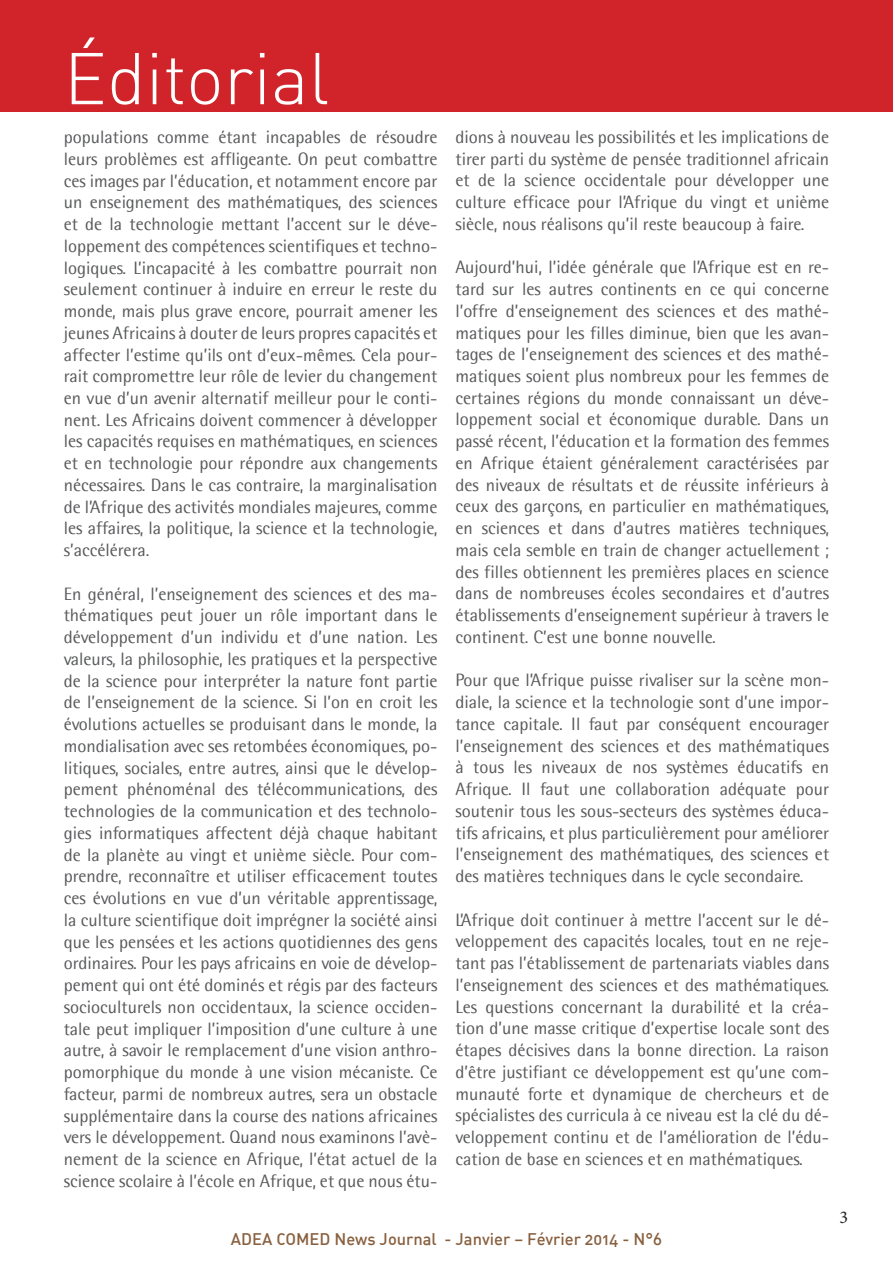
<style>
.page{position:relative;width:893px;height:1263px;background:#fff}
.page>*{position:absolute;margin:0;border:0;box-sizing:border-box;transform-origin:0 0}
.t1{font:300 72px "DIN";color:#fff}
.t2{font:18px/21.8px "Agfa Rotis Semisans";color:#57585a;text-align:justify}
.t3{font:18px "Minion Pro";color:#231f20}
.t4{font:16.5px "DIN Medium Alternate";color:#89603f}
</style>
<div class="page">
<div style="left:0;top:0;width:893px;height:112px;background:#d1232a"></div>
<h1 class="t1" style="left:64px;top:34px;width:267px">Éditorial</h1>
<p class="t2" style="left:64px;top:126px;width:375px">populations comme étant incapables de résoudre leurs problèmes est affligeante. On peut combattre ces images par l’éducation, et notamment encore par un enseignement des mathématiques, des sciences et de la technologie mettant l’accent sur le déve&shy;loppement des compétences scientifiques et techno&shy;logiques. L’incapacité à les combattre pourrait non seulement continuer à induire en erreur le reste du monde, mais plus grave encore, pourrait amener les jeunes Africains à douter de leurs propres capacités et affecter l’estime qu’ils ont d’eux-mêmes. Cela pour&shy;rait compromettre leur rôle de levier du changement en vue d’un avenir alternatif meilleur pour le conti&shy;nent. Les Africains doivent commencer à développer les capacités requises en mathématiques, en sciences et en technologie pour répondre aux changements nécessaires. Dans le cas contraire, la marginalisation de l’Afrique des activités mondiales majeures, comme les affaires, la politique, la science et la technologie, s’accélérera.</p>
<p class="t2" style="left:64px;top:582px;width:375px">En général, l’enseignement des sciences et des ma&shy;thématiques peut jouer un rôle important dans le développement d’un individu et d’une nation. Les valeurs, la philosophie, les pratiques et la perspective de la science pour interpréter la nature font partie de l’enseignement de la science. Si l’on en croit les évolutions actuelles se produisant dans le monde, la mondialisation avec ses retombées économiques, po&shy;litiques, sociales, entre autres, ainsi que le dévelop&shy;pement phénoménal des télécommunications, des technologies de la communication et des technolo&shy;gies informatiques affectent déjà chaque habitant de la planète au vingt et unième siècle. Pour com&shy;prendre, reconnaître et utiliser efficacement toutes ces évolutions en vue d’un véritable apprentissage, la culture scientifique doit imprégner la société ainsi que les pensées et les actions quotidiennes des gens ordinaires. Pour les pays africains en voie de dévelop&shy;pement qui ont été dominés et régis par des facteurs socioculturels non occidentaux, la science occiden&shy;tale peut impliquer l’imposition d’une culture à une autre, à savoir le remplacement d’une vision anthro&shy;pomorphique du monde à une vision mécaniste. Ce facteur, parmi de nombreux autres, sera un obstacle supplémentaire dans la course des nations africaines vers le développement. Quand nous examinons l’avè&shy;nement de la science en Afrique, l’état actuel de la science scolaire à l’école en Afrique, et que nous étu-</p>
<p class="t2" style="left:455px;top:126px;width:375px">dions à nouveau les possibilités et les implications de tirer parti du système de pensée traditionnel africain et de la science occidentale pour développer une culture efficace pour l’Afrique du vingt et unième siècle, nous réalisons qu’il reste beaucoup à faire.</p>
<p class="t2" style="left:455px;top:256px;width:375px">Aujourd’hui, l’idée générale que l’Afrique est en re&shy;tard sur les autres continents en ce qui concerne l’offre d’enseignement des sciences et des mathé&shy;matiques pour les filles diminue, bien que les avan&shy;tages de l’enseignement des sciences et des mathé&shy;matiques soient plus nombreux pour les femmes de certaines régions du monde connaissant un déve&shy;loppement social et économique durable. Dans un passé récent, l’éducation et la formation des femmes en Afrique étaient généralement caractérisées par des niveaux de résultats et de réussite inférieurs à ceux des garçons, en particulier en mathématiques, en sciences et dans d’autres matières techniques, mais cela semble en train de changer actuellement ; des filles obtiennent les premières places en science dans de nombreuses écoles secondaires et d’autres établissements d’enseignement supérieur à travers le continent. C’est une bonne nouvelle.</p>
<p class="t2" style="left:455px;top:669px;width:375px">Pour que l’Afrique puisse rivaliser sur la scène mon&shy;diale, la science et la technologie sont d’une impor&shy;tance capitale. Il faut par conséquent encourager l’enseignement des sciences et des mathématiques à tous les niveaux de nos systèmes éducatifs en Afrique. Il faut une collaboration adéquate pour soutenir tous les sous-secteurs des systèmes éduca&shy;tifs africains, et plus particulièrement pour améliorer l’enseignement des mathématiques, des sciences et des matières techniques dans le cycle secondaire.</p>
<p class="t2" style="left:455px;top:908px;width:375px">L’Afrique doit continuer à mettre l’accent sur le dé&shy;veloppement des capacités locales, tout en ne reje&shy;tant pas l’établissement de partenariats viables dans l’enseignement des sciences et des mathématiques.<br>Les questions concernant la durabilité et la créa&shy;tion d’une masse critique d’expertise locale sont des étapes décisives dans la bonne direction. La raison d’être justifiant ce développement est qu’une com&shy;munauté forte et dynamique de chercheurs et de spécialistes des curricula à ce niveau est la clé du dé&shy;veloppement continu et de l’amélioration de l’édu&shy;cation de base en sciences et en mathématiques.</p>
<p class="t4" style="left:231px;top:1228px;width:433px">ADEA COMED News Journal - Janvier – Février 2014 - N°6</p>
<p class="t3" style="left:839px;top:1205px;width:10px">3</p>
</div>
